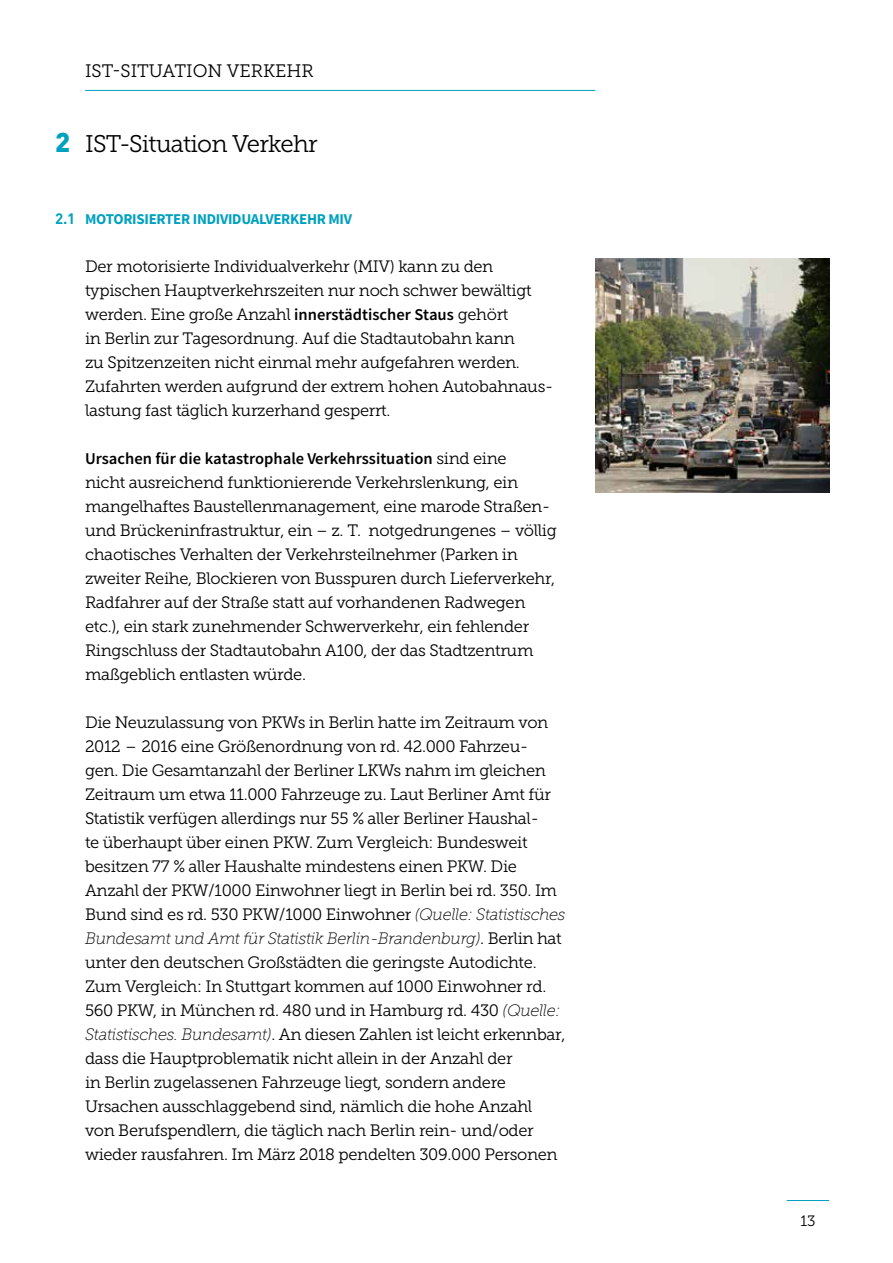
<style>
.page{position:relative;width:893px;height:1263px;background:#fff}
.page>*{position:absolute;margin:0;border:0;box-sizing:border-box;transform-origin:0 0}
.t1{font:24px "Museo Slab 300";letter-spacing:-.03em;color:#000}
.t2{font:18px "Museo Slab 300";color:#000}
.t3{font:16.5px/24px "Museo Slab 300";letter-spacing:-.02em;color:#000}
.t4{font:italic 16.5px "Museo Slab 100";letter-spacing:-.02em;color:#000}
.t5{font:600 16.5px "Source Sans Pro";color:#000}
.t6{font:700 15px "Source Sans Pro";letter-spacing:-.02em;color:#00a1be}
.t7{font:15px "Museo Slab 300";color:#000}
.s1{font-family:"DIN";font-weight:900;font-size:27px;color:#00a1be}
.s2{font-family:"DIN"}
.s3{font-family:"Source Sans Pro";font-weight:600}
.s4{font-family:"Museo Slab 300";font-weight:400}
.s5{font-family:"Museo Slab 100";font-style:italic}
.s6{font-family:"Museo Slab 300";font-style:normal}
</style>
<div class="page">
<img style="left:595px;top:259px;width:234px;height:233px">
<hr style="left:787px;top:1200px;width:42px;height:1px;background:#00a1be">
<hr style="left:85px;top:90px;width:510px;height:1px;background:#00a1be">
<p class="t2" style="left:85px;top:61px;width:58px">IST-Situation</p>
<p class="t2" style="left:227px;top:61px;width:26px">Verkehr</p>
<h1 class="t1" style="left:55px;top:130px;width:264px"><span class="s1">2</span> IST-Situation Verkehr</h1>
<p class="t6" style="left:55px;top:209px;width:298px"><span class="s2">2.1</span> MOTORISIERTER INDIVIDUALVERKEHR MIV</p>
<p class="t3" style="left:85px;top:254px;width:470px">Der motorisierte Individualverkehr (MIV) kann zu den typischen Hauptverkehrszeiten nur noch schwer bewältigt werden. Eine große Anzahl <span class="s3">innerstädtischer Staus</span> gehört<br>in Berlin zur Tagesordnung. Auf die Stadtautobahn kann<br>zu Spitzenzeiten nicht einmal mehr aufgefahren werden.<br>Zufahrten werden aufgrund der extrem hohen Autobahnaus&shy;lastung fast täglich kurzerhand gesperrt.</p>
<p class="t5" style="left:85px;top:448px;width:423px">Ursachen für die katastrophale Verkehrssituation <span class="s4">sind eine</span></p>
<p class="t3" style="left:85px;top:470px;width:473px">nicht ausreichend funktionierende Verkehrslenkung, ein mangelhaftes Baustellenmanagement, eine marode Straßen&shy;und Brückeninfrastruktur, ein – z. T. notgedrungenes – völlig chaotisches Verhalten der Verkehrsteilnehmer (Parken in zweiter Reihe, Blockieren von Busspuren durch Lieferverkehr, Radfahrer auf der Straße statt auf vorhandenen Radwegen etc.), ein stark zunehmender Schwerverkehr, ein fehlender Ringschluss der Stadtautobahn A100, der das Stadtzentrum maßgeblich entlasten würde.</p>
<p class="t3" style="left:85px;top:710px;width:482px">Die Neuzulassung von PKWs in Berlin hatte im Zeitraum von 2012 – 2016 eine Größenordnung von rd. 42.000 Fahrzeu&shy;gen. Die Gesamtanzahl der Berliner LKWs nahm im gleichen Zeitraum um etwa 11.000 Fahrzeuge zu. Laut Berliner Amt für Statistik verfügen allerdings nur 55 % aller Berliner Haushal-<br>te überhaupt über einen PKW. Zum Vergleich: Bundesweit besitzen 77 % aller Haushalte mindestens einen PKW. Die Anzahl der PKW/1000 Einwohner liegt in Berlin bei rd. 350. Im Bund sind es rd. 530 PKW/1000 Einwohner <span class="s5">(Quelle: Statistisches</span></p>
<p class="t4" style="left:85px;top:929px;width:478px">Bundesamt und Amt für Statistik Berlin-Brandenburg)<span class="s6">. Berlin hat</span></p>
<p class="t3" style="left:85px;top:950px;width:482px">unter den deutschen Großstädten die geringste Autodichte.<br>Zum Vergleich: In Stuttgart kommen auf 1000 Einwohner rd.<br>560 PKW, in München rd. 480 und in Hamburg rd. 430 <span class="s5">(Quelle:<br>Statistisches. Bundesamt)</span>. An diesen Zahlen ist leicht erkennbar, dass die Hauptproblematik nicht allein in der Anzahl der<br>in Berlin zugelassenen Fahrzeuge liegt, sondern andere Ursachen ausschlaggebend sind, nämlich die hohe Anzahl von Berufspendlern, die täglich nach Berlin rein- und/oder wieder rausfahren. Im März 2018 pendelten 309.000 Personen</p>
<p class="t7" style="left:800px;top:1213px;width:17px">13</p>
</div>
